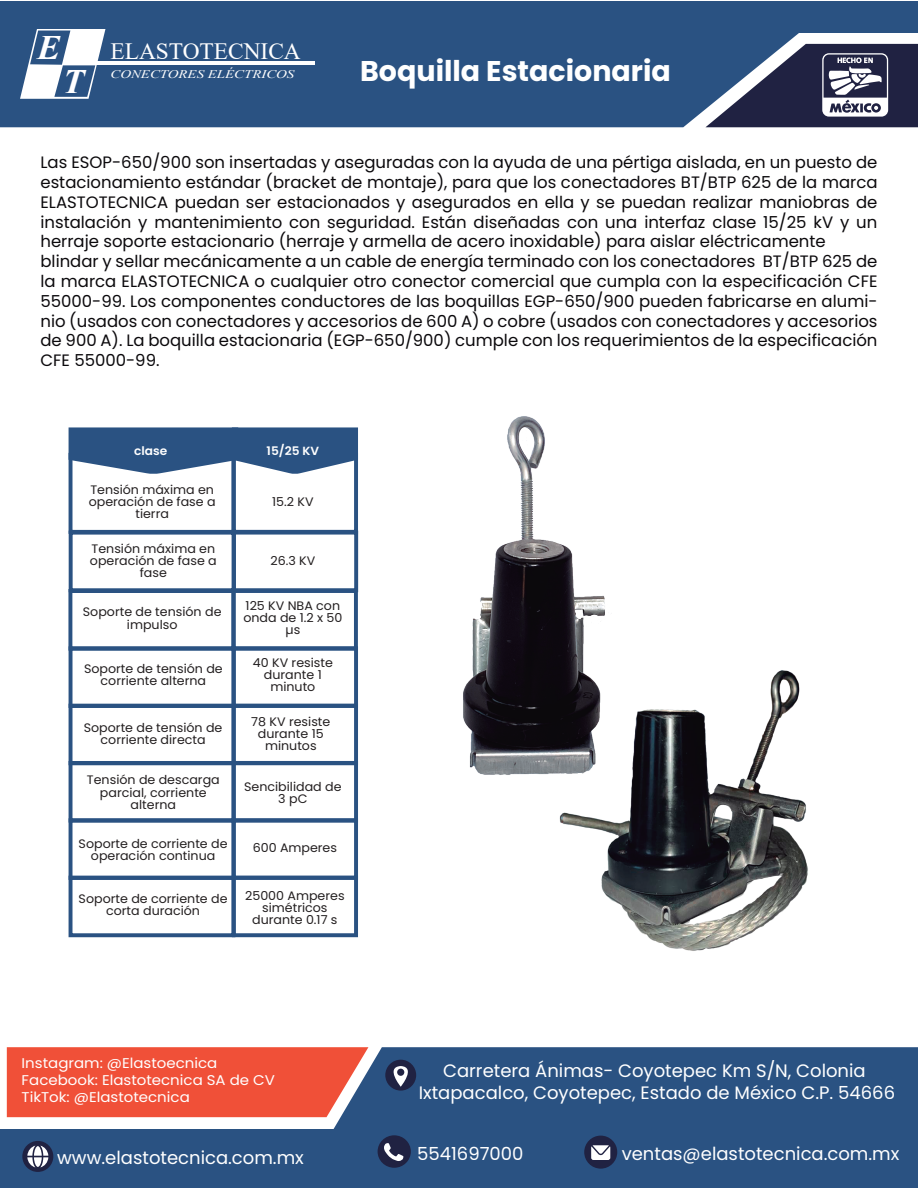
<style>
.page{position:relative;width:918px;height:1188px;background:#fff}
.page>*{position:absolute;margin:0;border:0;box-sizing:border-box;transform-origin:0 0}
.t1{font:italic 700 34.2px "Times New Roman";color:#fff}
.t2{font:700 28.5px "Poppins";color:#fff}
.t3{font:23.4px "Times New Roman";color:#fff}
.t4{font:18px/21.6px "Poppins";color:#fff;text-align:center}
.t5{font:16.5px/19.8px "Poppins";color:#0b090c}
.t6{font:14.1px/17px "Poppins";color:#fff;scale:1.06 1}
.t7{font:12.3px/12.3px "Poppins";color:#231f20;text-align:center}
.t8{font:600 11.85px "Poppins";color:#fff}
.t9{font:italic 11.7px "Times New Roman";color:#fff;scale:1.27 1}
</style>
<div class="page">
<div style="left:0;top:1px;width:918px;height:31px;background:#2a5282"></div>
<div style="left:0;top:32px;width:800px;height:95px;background:#2a5282"></div>
<hr style="left:96px;top:62px;width:219px;height:3px;background:#fff">
<svg style="left:20px;top:29px;width:85px;height:70px"></svg>
<div style="left:299px;top:1047px;width:619px;height:141px;background:#2a5282"></div>
<div style="left:0;top:1130px;width:341px;height:58px;background:#2a5282"></div>
<svg style="left:7px;top:1047px;width:361px;height:70px;background:#eb5640"></svg>
<svg style="left:705px;top:44px;width:213px;height:83px"></svg>
<div style="left:378px;top:1135px;width:33px;height:33px;background:#202242;border-radius:50%"></div>
<svg style="left:384px;top:1143px;width:19px;height:18px"></svg>
<div style="left:22px;top:1141px;width:31px;height:31px;background:#202242;border-radius:50%"></div>
<svg style="left:27px;top:1146px;width:21px;height:21px"></svg>
<div style="left:584px;top:1136px;width:33px;height:33px;background:#202242;border-radius:50%"></div>
<svg style="left:591px;top:1145px;width:19px;height:15px"></svg>
<div style="left:385px;top:1060px;width:31px;height:31px;background:#202242;border-radius:50%"></div>
<svg style="left:385px;top:1066px;width:32px;height:21px"></svg>
<div style="left:232px;top:453px;width:126px;height:81px;border:4px solid #2a5282"></div>
<div style="left:69px;top:453px;width:166px;height:81px;border:4px solid #2a5282"></div>
<svg style="left:68px;top:427px;width:291px;height:50px"></svg>
<div style="left:232px;top:531px;width:126px;height:61px;border:4px solid #2a5282"></div>
<div style="left:69px;top:531px;width:167px;height:61px;border:4px solid #2a5282"></div>
<div style="left:232px;top:589px;width:126px;height:62px;border:4px solid #2a5282"></div>
<div style="left:68px;top:589px;width:167px;height:62px;border:4px solid #2a5282"></div>
<div style="left:232px;top:646px;width:126px;height:62px;border:4px solid #2a5282"></div>
<div style="left:69px;top:646px;width:166px;height:62px;border:4px solid #2a5282"></div>
<div style="left:232px;top:704px;width:126px;height:61px;border:4px solid #2a5282"></div>
<div style="left:69px;top:704px;width:166px;height:61px;border:4px solid #2a5282"></div>
<div style="left:232px;top:761px;width:126px;height:62px;border:4px solid #2a5282"></div>
<div style="left:69px;top:761px;width:166px;height:62px;border:4px solid #2a5282"></div>
<div style="left:232px;top:818px;width:126px;height:62px;border:4px solid #2a5282"></div>
<div style="left:69px;top:818px;width:166px;height:62px;border:4px solid #2a5282"></div>
<div style="left:232px;top:876px;width:126px;height:61px;border:4px solid #2a5282"></div>
<div style="left:69px;top:876px;width:166px;height:61px;border:4px solid #2a5282"></div>
<img style="left:463px;top:416px;width:142px;height:359px">
<img style="left:556px;top:664px;width:252px;height:287px">
<h1 class="t1" style="left:38px;top:24px;width:24px">E</h1>
<h1 class="t1" style="left:63px;top:58px;width:22px">T</h1>
<h3 class="t3" style="left:110px;top:34px;width:192px">ELASTOTECNICA</h3>
<p class="t9" style="left:110px;top:66px;width:146px">CONECTORES ELÉCTRICOS</p>
<h2 class="t2" style="left:360px;top:54px;width:312px">Boquilla Estacionaria</h2>
<p class="t5" style="left:40px;top:153px;width:839px">Las ESOP-650/900 son insertadas y aseguradas con la ayuda de una pértiga aislada, en un puesto de estacionamiento estándar (bracket de montaje), para que los conectadores BT/BTP 625 de la marca ELASTOTECNICA puedan ser estacionados y asegurados en ella y se puedan realizar maniobras de instalación y mantenimiento con seguridad. Están diseñadas con una interfaz clase 15/25 kV y un herraje soporte estacionario (herraje y armella de acero inoxidable) para aislar eléctricamente blindar y sellar mecánicamente a un cable de energía terminado con los conectadores BT/BTP 625 de la marca ELASTOTECNICA o cualquier otro conector comercial que cumpla con la especificación CFE 55000-99. Los componentes conductores de las boquillas EGP-650/900 pueden fabricarse en alumi&shy;nio (usados con conectadores y accesorios de 600 A) o cobre (usados con conectadores y accesorios de 900 A). La boquilla estacionaria (EGP-650/900) cumple con los requerimientos de la especificación CFE 55000-99.</p>
<p class="t8" style="left:134px;top:444px;width:35px">clase</p>
<p class="t7" style="left:89px;top:483px;width:128px">Tensión máxima en operación de fase a tierra</p>
<p class="t7" style="left:90px;top:542px;width:128px">Tensión máxima en operación de fase a fase</p>
<p class="t7" style="left:83px;top:606px;width:140px">Soporte de tensión de impulso</p>
<p class="t7" style="left:84px;top:663px;width:140px">Soporte de tensión de corriente alterna</p>
<p class="t7" style="left:84px;top:722px;width:140px">Soporte de tensión de corriente directa</p>
<p class="t7" style="left:87px;top:774px;width:134px">Tensión de descarga parcial, corriente alterna</p>
<p class="t7" style="left:79px;top:837px;width:150px">Soporte de corriente de operación continua</p>
<p class="t7" style="left:79px;top:893px;width:150px">Soporte de corriente de corta duración</p>
<p class="t8" style="left:267px;top:444px;width:54px">15/25 KV</p>
<p class="t7" style="left:272px;top:495px;width:43px">15.2 KV</p>
<p class="t7" style="left:270px;top:555px;width:46px">26.3 KV</p>
<p class="t7" style="left:243px;top:599px;width:101px">125 KV NBA con onda de 1.2 x 50 µs</p>
<p class="t7" style="left:253px;top:656px;width:82px">40 KV resiste durante 1 minuto</p>
<p class="t7" style="left:251px;top:715px;width:81px">78 KV resiste durante 15 minutos</p>
<p class="t7" style="left:244px;top:780px;width:99px">Sencibilidad de<br>3 pC</p>
<p class="t7" style="left:253px;top:842px;width:86px">600 Amperes</p>
<p class="t7" style="left:245px;top:889px;width:101px">25000 Amperes simétricos durante 0.17 s</p>
<p class="t6" style="left:22px;top:1055px;width:240px">Instagram: @Elastoecnica<br>Facebook: Elastotecnica SA de CV<br>TikTok: @Elastotecnica</p>
<p class="t4" style="left:419px;top:1060px;width:478px">Carretera Ánimas- Coyotepec Km S/N, Colonia<br>Ixtapacalco, Coyotepec, Estado de México C.P. 54666</p>
<p class="t4" style="left:57px;top:1147px;width:248px">www.elastotecnica.com.mx</p>
<p class="t4" style="left:417px;top:1143px;width:108px">5541697000</p>
<p class="t4" style="left:622px;top:1143px;width:279px">ventas@elastotecnica.com.mx</p>
</div>
